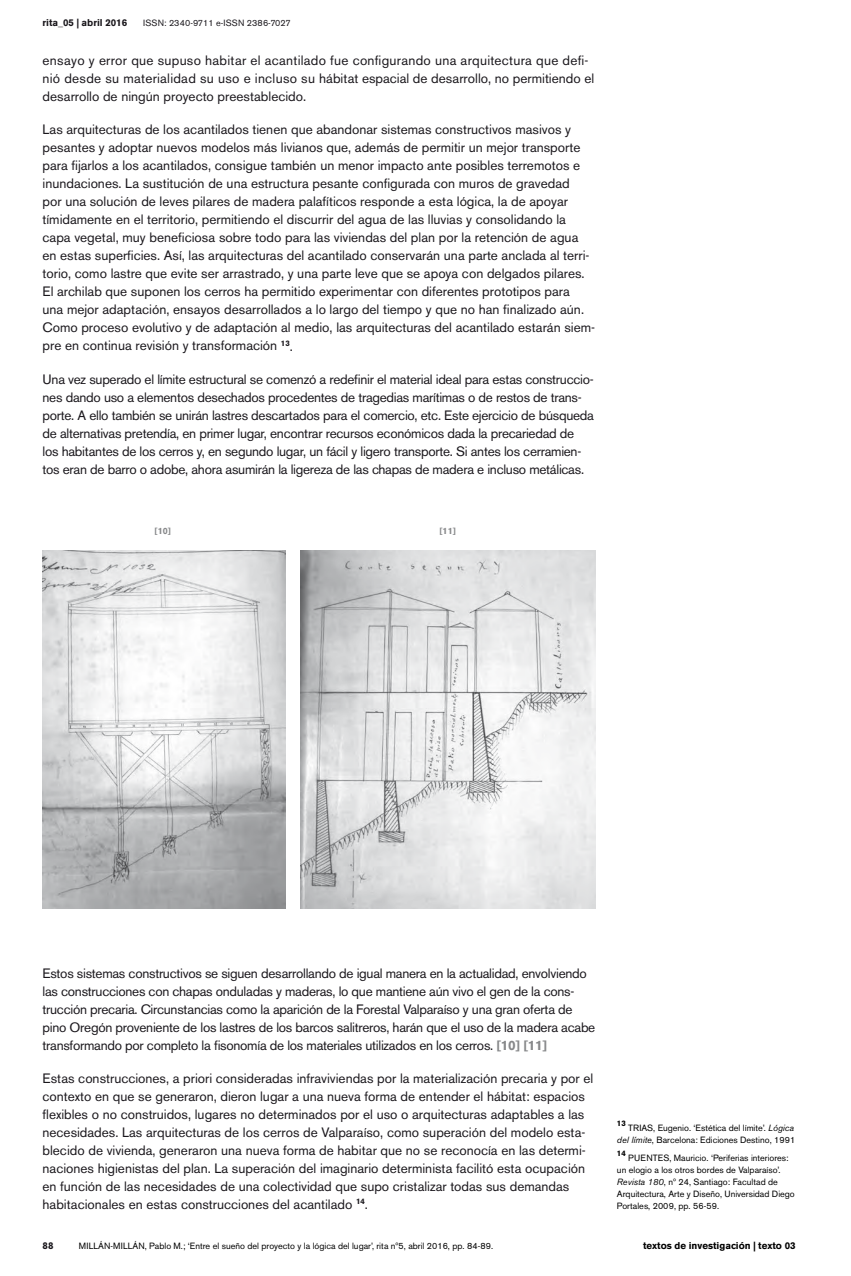
<style>
.page{position:relative;width:851px;height:1276px;background:#fff}
.page>*{position:absolute;margin:0;border:0;box-sizing:border-box;transform-origin:0 0}
.t1{font:13.5px/18px "Akzidenz Grotesk BE";color:#1a171c}
.t2{font:13.5px/18px "Akzidenz Grotesk BE";letter-spacing:-.02em;color:#1a171c}
.t3{font:13.5px/18px "Akzidenz Grotesk BE";letter-spacing:.02em;color:#1a171c}
.t4{font:700 9.75px "Akzidenz Grotesk BE";color:#000}
.t5{font:700 9.75px "Akzidenz Grotesk BE";color:#1a171c}
.t6{font:9px/12px "Akzidenz Grotesk BE";color:#000;text-align:right}
.t7{font:9px "Akzidenz Grotesk BE";letter-spacing:.02em;color:#1a171c}
.t8{font:700 9px "Akzidenz Grotesk BE";color:#87888a}
.t9{font:700 7.8px "Akzidenz Grotesk BE";color:#000}
.s1{font-weight:700;color:#87888a}
.s2{font-style:italic}
</style>
<div class="page">
<img style="left:43px;top:550px;width:242px;height:358px">
<img style="left:300px;top:550px;width:295px;height:358px">
<p class="t5" style="left:43px;top:17px;width:86px">rita_05 | abril 2016</p>
<p class="t7" style="left:143px;top:17px;width:149px">ISSN: 2340-9711 e-ISSN 2386-7027</p>
<p class="t3" style="left:43px;top:52px;width:553px">ensayo y error que supuso habitar el acantilado fue configurando una arquitectura que defi&shy;nió desde su materialidad su uso e incluso su hábitat espacial de desarrollo, no permitiendo el desarrollo de ningún proyecto preestablecido.</p>
<p class="t1" style="left:43px;top:121px;width:554px">Las arquitecturas de los acantilados tienen que abandonar sistemas constructivos masivos y pesantes y adoptar nuevos modelos más livianos que, además de permitir un mejor transporte para fijarlos a los acantilados, consigue también un menor impacto ante posibles terremotos e inundaciones. La sustitución de una estructura pesante configurada con muros de gravedad<br>por una solución de leves pilares de madera palafíticos responde a esta lógica, la de apoyar tímidamente en el territorio, permitiendo el discurrir del agua de las lluvias y consolidando la capa vegetal, muy beneficiosa sobre todo para las viviendas del plan por la retención de agua en estas superficies. Así, las arquitecturas del acantilado conservarán una parte anclada al terri&shy;torio, como lastre que evite ser arrastrado, y una parte leve que se apoya con delgados pilares.<br>El archilab que suponen los cerros ha permitido experimentar con diferentes prototipos para<br>una mejor adaptación, ensayos desarrollados a lo largo del tiempo y que no han finalizado aún.<br>Como proceso evolutivo y de adaptación al medio, las arquitecturas del acantilado estarán siem&shy;pre en continua revisión y transformación <sup>13</sup>.</p>
<p class="t2" style="left:43px;top:370px;width:553px">Una vez superado el límite estructural se comenzó a redefinir el material ideal para estas construccio&shy;nes dando uso a elementos desechados procedentes de tragedias marítimas o de restos de trans&shy;porte. A ello también se unirán lastres descartados para el comercio, etc. Este ejercicio de búsqueda de alternativas pretendía, en primer lugar, encontrar recursos económicos dada la precariedad de<br>los habitantes de los cerros y, en segundo lugar, un fácil y ligero transporte. Si antes los cerramien&shy;tos eran de barro o adobe, ahora asumirán la ligereza de las chapas de madera e incluso metálicas.</p>
<p class="t8" style="left:154px;top:526px;width:18px">[10]</p>
<p class="t8" style="left:439px;top:526px;width:18px">[11]</p>
<p class="t2" style="left:43px;top:964px;width:554px">Estos sistemas constructivos se siguen desarrollando de igual manera en la actualidad, envolviendo las construcciones con chapas onduladas y maderas, lo que mantiene aún vivo el gen de la cons&shy;trucción precaria. Circunstancias como la aparición de la Forestal Valparaíso y una gran oferta de pino Oregón proveniente de los lastres de los barcos salitreros, harán que el uso de la madera acabe transformando por completo la fisonomía de los materiales utilizados en los cerros. <span class="s1">[10] [11]</span></p>
<p class="t1" style="left:43px;top:1069px;width:552px">Estas construcciones, a priori consideradas infraviviendas por la materialización precaria y por el contexto en que se generaron, dieron lugar a una nueva forma de entender el hábitat: espacios flexibles o no construidos, lugares no determinados por el uso o arquitecturas adaptables a las necesidades. Las arquitecturas de los cerros de Valparaíso, como superación del modelo esta&shy;blecido de vivienda, generaron una nueva forma de habitar que no se reconocía en las determi&shy;naciones higienistas del plan. La superación del imaginario determinista facilitó esta ocupación en función de las necesidades de una colectividad que supo cristalizar todas sus demandas habitacionales en estas construcciones del acantilado <sup>14</sup>.</p>
<p class="t6" style="left:79px;top:1239px;width:416px">MILLÁN-MILLÁN, Pablo M.; ‘Entre el sueño del proyecto y la lógica del lugar’, rita nº5, abril 2016, pp. 84-89.</p>
<p class="t4" style="left:643px;top:1240px;width:154px">textos de investigación | texto 03</p>
<p class="t9" style="left:617px;top:1119px;width:10px">13</p>
<p class="t6" style="left:617px;top:1121px;width:180px">TRIAS, Eugenio. ‘Estética del límite’. <span class="s2">Lógica del límite</span>, Barcelona: Ediciones Destino, 1991</p>
<p class="t9" style="left:617px;top:1149px;width:10px">14</p>
<p class="t6" style="left:617px;top:1151px;width:179px;text-align:left;text-indent:11px">PUENTES, Mauricio. ‘Periferias interiores: un elogio a los otros bordes de Valparaíso’.<br><span class="s2">Revista 180</span>, nº 24, Santiago: Facultad de Arquitectura, Arte y Diseño, Universidad Diego Portales, 2009, pp. 56-59.</p>
<p class="t5" style="left:43px;top:1240px;width:13px">88</p>
</div>
